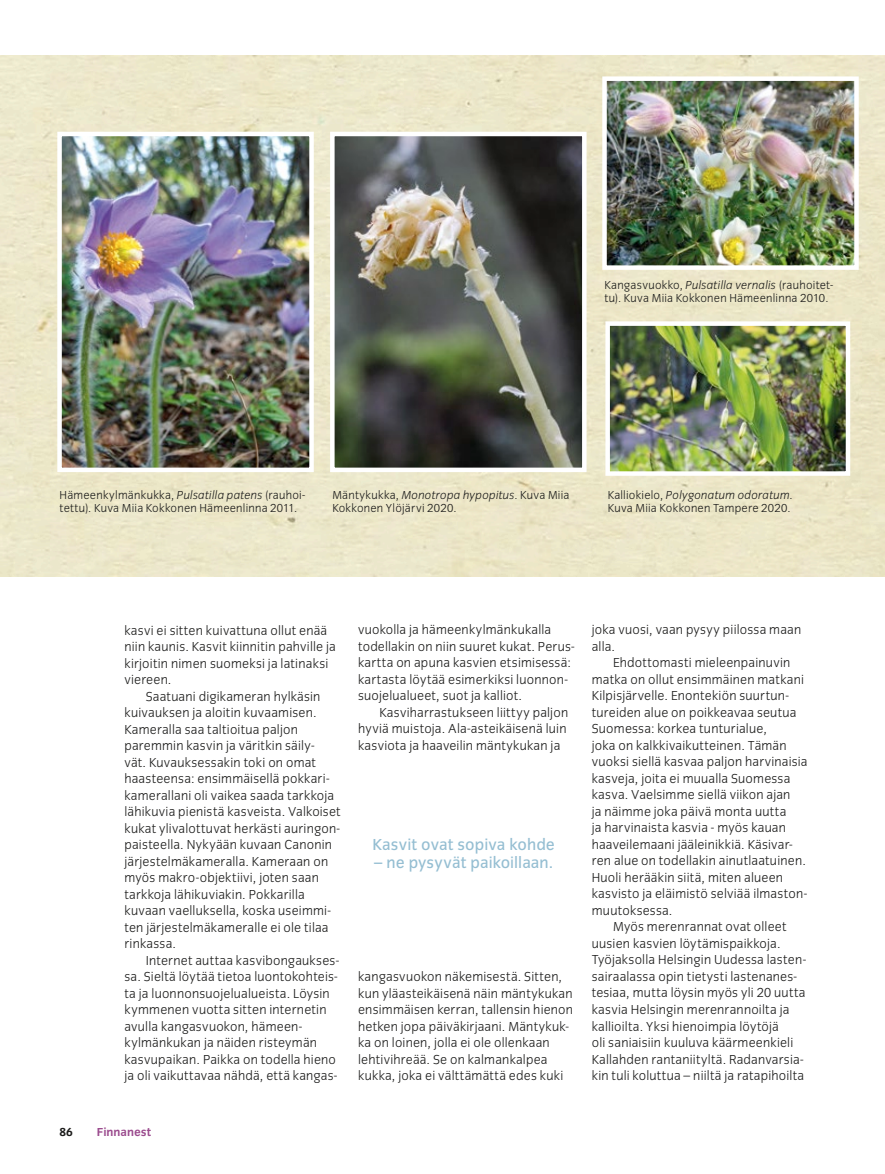
<style>
.page{position:relative;width:885px;height:1174px;background:#fff}
.page>*{position:absolute;margin:0;border:0;box-sizing:border-box;transform-origin:0 0}
.t1{font:16.5px "Congress Sans";letter-spacing:.005em;color:#95bed2}
.t2{font:300 13.5px/16.5px "Congress Sans";letter-spacing:.015em;color:#1b1b1a}
.t3{font:300 12px/13.5px "Congress Sans";letter-spacing:.02em;color:#1b1b1a}
.t4{font:700 12px "Congress Sans";color:#9b4b8e}
.t5{font:700 12px "Congress Sans";color:#1b1b1a}
.s1{font-style:italic}
</style>
<div class="page">
<div style="left:0;top:55px;width:884px;height:522px;background:#ebe7c9"></div>
<img style="left:62px;top:137px;width:247px;height:330px">
<div style="left:57px;top:132px;width:257px;height:340px;border:4px solid #fff"></div>
<img style="left:607px;top:81px;width:246px;height:184px">
<div style="left:602px;top:76px;width:256px;height:194px;border:4px solid #fff"></div>
<img style="left:335px;top:137px;width:246px;height:330px">
<div style="left:330px;top:132px;width:256px;height:340px;border:4px solid #fff"></div>
<img style="left:610px;top:326px;width:235px;height:145px">
<div style="left:605px;top:321px;width:245px;height:155px;border:4px solid #fff"></div>
<p class="t3" style="left:604px;top:278px;width:230px">Kangasvuokko, <span class="s1">Pulsatilla vernalis</span> (rauhoitet&shy;tu). Kuva Miia Kokkonen Hämeenlinna 2010.</p>
<p class="t3" style="left:60px;top:488px;width:247px">Hämeenkylmänkukka, <span class="s1">Pulsatilla patens</span> (rauhoi&shy;tettu). Kuva Miia Kokkonen Hämeenlinna 2011.</p>
<p class="t3" style="left:607px;top:488px;width:186px">Kalliokielo, <span class="s1">Polygonatum odoratum</span>.<br>Kuva Miia Kokkonen Tampere 2020.</p>
<p class="t3" style="left:332px;top:488px;width:238px">Mäntykukka, <span class="s1">Monotropa hypopitus</span>. Kuva Miia<br>Kokkonen Ylöjärvi 2020.</p>
<p class="t2" style="left:124px;top:622px;width:213px">kasvi ei sitten kuivattuna ollut enää niin kaunis. Kasvit kiinnitin pahville ja kirjoitin nimen suomeksi ja latinaksi viereen.</p>
<p class="t2" style="left:124px;top:688px;width:218px;text-indent:21px">Saatuani digikameran hylkäsin kuivauksen ja aloitin kuvaamisen.<br>Kameralla saa taltioitua paljon paremmin kasvin ja väritkin säily-<br>vät. Kuvauksessakin toki on omat haasteensa: ensimmäisellä pokkari&shy;kamerallani oli vaikea saada tarkkoja lähikuvia pienistä kasveista. Valkoiset kukat ylivalottuvat herkästi auringon&shy;paisteella. Nykyään kuvaan Canonin järjestelmäkameralla. Kameraan on myös makro-objektiivi, joten saan tarkkoja lähikuviakin. Pokkarilla kuvaan vaelluksella, koska useimmi&shy;ten järjestelmäkameralle ei ole tilaa rinkassa.</p>
<p class="t2" style="left:124px;top:952px;width:216px;text-indent:21px">Internet auttaa kasvibongaukses&shy;sa. Sieltä löytää tietoa luontokohteis&shy;ta ja luonnonsuojelualueista. Löysin kymmenen vuotta sitten internetin avulla kangasvuokon, hämeen&shy;kylmänkukan ja näiden risteymän kasvupaikan. Paikka on todella hieno ja oli vaikuttavaa nähdä, että kangas-</p>
<p class="t5" style="left:60px;top:1125px;width:15px">86</p>
<p class="t4" style="left:97px;top:1125px;width:56px">Finnanest</p>
<p class="t2" style="left:358px;top:622px;width:218px">vuokolla ja hämeenkylmänkukalla todellakin on niin suuret kukat. Perus&shy;kartta on apuna kasvien etsimisessä: kartasta löytää esimerkiksi luonnon&shy;suojelualueet, suot ja kalliot.</p>
<p class="t2" style="left:358px;top:704px;width:211px;text-indent:21px">Kasviharrastukseen liittyy paljon hyviä muistoja. Ala-asteikäisenä luin kasviota ja haaveilin mäntykukan ja</p>
<p class="t1" style="left:372px;top:835px;width:184px">Kasvit ovat sopiva kohde</p>
<p class="t1" style="left:374px;top:853px;width:180px">– ne pysyvät paikoillaan.</p>
<p class="t2" style="left:358px;top:968px;width:216px">kangasvuokon näkemisestä. Sitten, kun yläasteikäisenä näin mäntykukan ensimmäisen kerran, tallensin hienon hetken jopa päiväkirjaani. Mäntykuk&shy;ka on loinen, jolla ei ole ollenkaan lehtivihreää. Se on kalmankalpea kukka, joka ei välttämättä edes kuki</p>
<p class="t2" style="left:591px;top:622px;width:211px">joka vuosi, vaan pysyy piilossa maan alla.</p>
<p class="t2" style="left:613px;top:655px;width:179px">Ehdottomasti mieleenpainuvin</p>
<p class="t2" style="left:591px;top:671px;width:214px">matka on ollut ensimmäinen matkani</p>
<p class="t2" style="left:591px;top:688px;width:199px">Kilpisjärvelle. Enontekiön suurtun-</p>
<p class="t2" style="left:591px;top:704px;width:206px">tureiden alue on poikkeavaa seutua</p>
<p class="t2" style="left:591px;top:721px;width:177px">Suomessa: korkea tunturialue,</p>
<p class="t2" style="left:591px;top:737px;width:196px">joka on kalkkivaikutteinen. Tämän</p>
<p class="t2" style="left:591px;top:754px;width:217px">vuoksi siellä kasvaa paljon harvinaisia</p>
<p class="t2" style="left:591px;top:770px;width:200px">kasveja, joita ei muualla Suomessa</p>
<p class="t2" style="left:591px;top:787px;width:200px">kasva. Vaelsimme siellä viikon ajan</p>
<p class="t2" style="left:591px;top:803px;width:196px">ja näimme joka päivä monta uutta</p>
<p class="t2" style="left:591px;top:820px;width:196px">ja harvinaista kasvia - myös kauan</p>
<p class="t2" style="left:591px;top:836px;width:202px">haaveilemaani jääleinikkiä. Käsivar-</p>
<p class="t2" style="left:591px;top:852px;width:215px">ren alue on todellakin ainutlaatuinen.</p>
<p class="t2" style="left:591px;top:869px;width:193px">Huoli herääkin siitä, miten alueen</p>
<p class="t2" style="left:591px;top:885px;width:217px">kasvisto ja eläimistö selviää ilmaston-</p>
<p class="t2" style="left:591px;top:902px;width:82px">muutoksessa.</p>
<p class="t2" style="left:613px;top:918px;width:175px">Myös merenrannat ovat olleet</p>
<p class="t2" style="left:591px;top:935px;width:190px">uusien kasvien löytämispaikkoja.</p>
<p class="t2" style="left:591px;top:951px;width:216px">Työjaksolla Helsingin Uudessa lasten-</p>
<p class="t2" style="left:591px;top:968px;width:207px">sairaalassa opin tietysti lastenanes-</p>
<p class="t2" style="left:591px;top:984px;width:215px">tesiaa, mutta löysin myös yli 20 uutta</p>
<p class="t2" style="left:591px;top:1001px;width:199px">kasvia Helsingin merenrannoilta ja</p>
<p class="t2" style="left:591px;top:1017px;width:189px">kallioilta. Yksi hienoimpia löytöjä</p>
<p class="t2" style="left:591px;top:1034px;width:203px">oli saniaisiin kuuluva käärmeenkieli</p>
<p class="t2" style="left:591px;top:1050px;width:213px">Kallahden rantaniityltä. Radanvarsia-</p>
<p class="t2" style="left:591px;top:1067px;width:214px">kin tuli koluttua – niiltä ja ratapihoilta</p>
</div>
